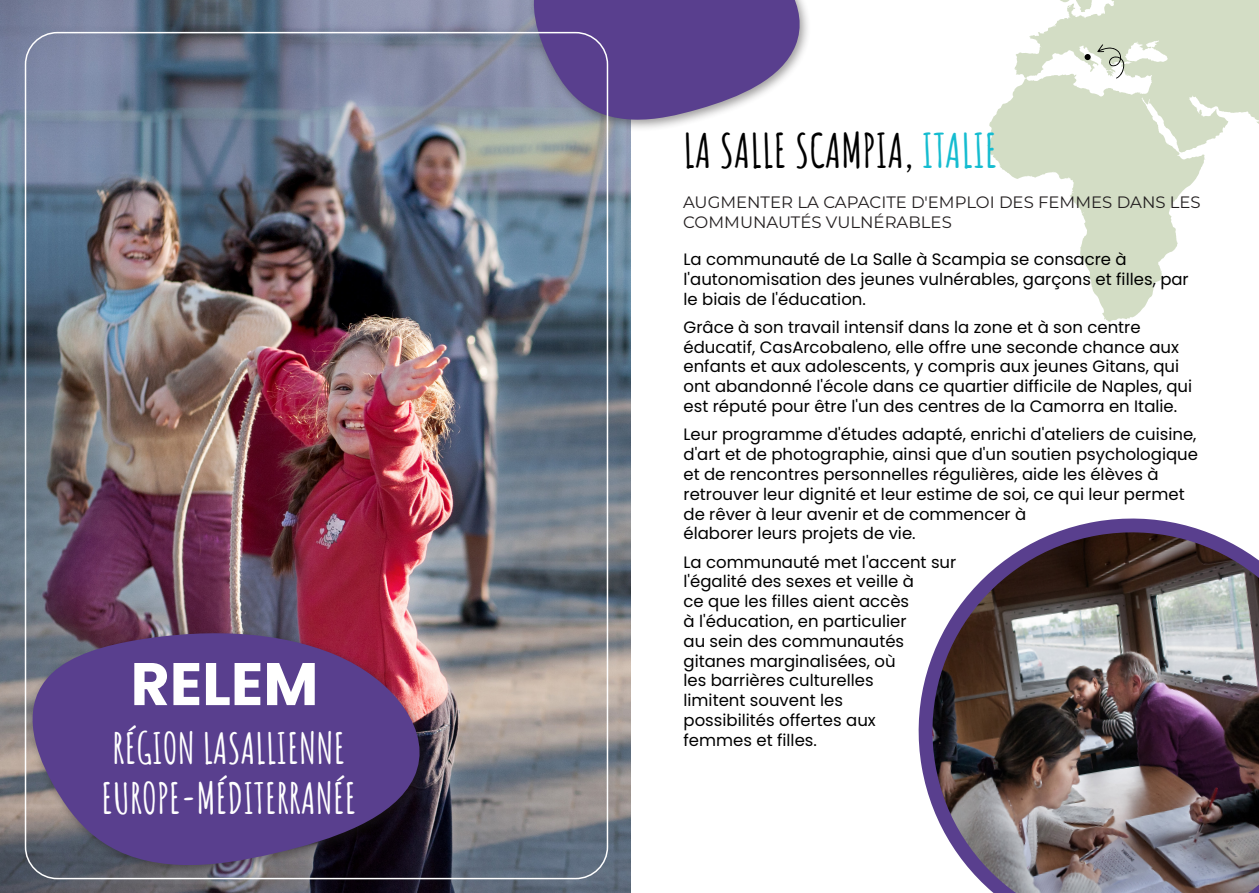
<style>
.page{position:relative;width:1259px;height:893px;background:#fff}
.page>*{position:absolute;margin:0;border:0;box-sizing:border-box;transform-origin:0 0}
.t1{font:700 60px "Poppins";color:#fff}
.t2{font:700 46.5px "Amatic SC";color:#000}
.t3{font:700 42px "Amatic SC";color:#fff}
.t4{font:16.5px/19.8px "Poppins";color:#000}
.t5{font:16.5px/19.8px "Montserrat";color:#231f20}
.s1{color:#15bcd0}
</style>
<div class="page">
<img style="left:0;top:0;width:630px;height:893px">
<div style="left:528px;top:0;width:283px;height:132px;background:#231f20;opacity:.45"></div>
<svg style="left:526px;top:0;width:284px;height:120px;background:#74619e"></svg>
<img style="left:918px;top:518px;width:341px;height:375px">
<div style="left:27px;top:627px;width:405px;height:250px;background:#231f20;opacity:.45"></div>
<svg style="left:21px;top:631px;width:414px;height:235px;background:#5d437f"></svg>
<svg style="left:987px;top:0;width:272px;height:322px;fill:#d3ddc5"></svg>
<svg style="left:1181px;top:41px;width:25px;height:35px"></svg>
<svg style="left:1084px;top:54px;width:6px;height:6px"></svg>
<svg style="left:1097px;top:44px;width:27px;height:35px"></svg>
<p class="t1" style="left:131px;top:649px;width:189px">RELEM</p>
<p class="t3" style="left:113px;top:716px;width:234px">RÉGION LASALLIENNE</p>
<p class="t3" style="left:101px;top:766px;width:256px">EUROPE-MÉDITERRANÉE</p>
<p class="t2" style="left:683px;top:115px;width:316px">LA SALLE SCAMPIA, <span class="s1">ITALIE</span></p>
<p class="t5" style="left:683px;top:192px;width:519px">AUGMENTER LA CAPACITE D'EMPLOI DES FEMMES DANS LES<br>COMMUNAUTÉS VULNÉRABLES</p>
<p class="t4" style="left:683px;top:249px;width:507px">La communauté de La Salle à Scampia se consacre à l'autonomisation des jeunes vulnérables, garçons et filles, par le biais de l'éducation.</p>
<p class="t4" style="left:683px;top:317px;width:510px">Grâce à son travail intensif dans la zone et à son centre éducatif, CasArcobaleno, elle offre une seconde chance aux enfants et aux adolescents, y compris aux jeunes Gitans, qui ont abandonné l'école dans ce quartier difficile de Naples, qui est réputé pour être l'un des centres de la Camorra en Italie.</p>
<p class="t4" style="left:683px;top:425px;width:516px">Leur programme d'études adapté, enrichi d'ateliers de cuisine, d'art et de photographie, ainsi que d'un soutien psychologique et de rencontres personnelles régulières, aide les élèves à retrouver leur dignité et leur estime de soi, ce qui leur permet de rêver à leur avenir et de commencer à<br>élaborer leurs projets de vie.</p>
<p class="t4" style="left:683px;top:552px;width:274px">La communauté met l'accent sur l'égalité des sexes et veille à<br>ce que les filles aient accès<br>à l'éducation, en particulier<br>au sein des communautés gitanes marginalisées, où<br>les barrières culturelles<br>limitent souvent les<br>possibilités offertes aux<br>femmes et filles.</p>
</div>
